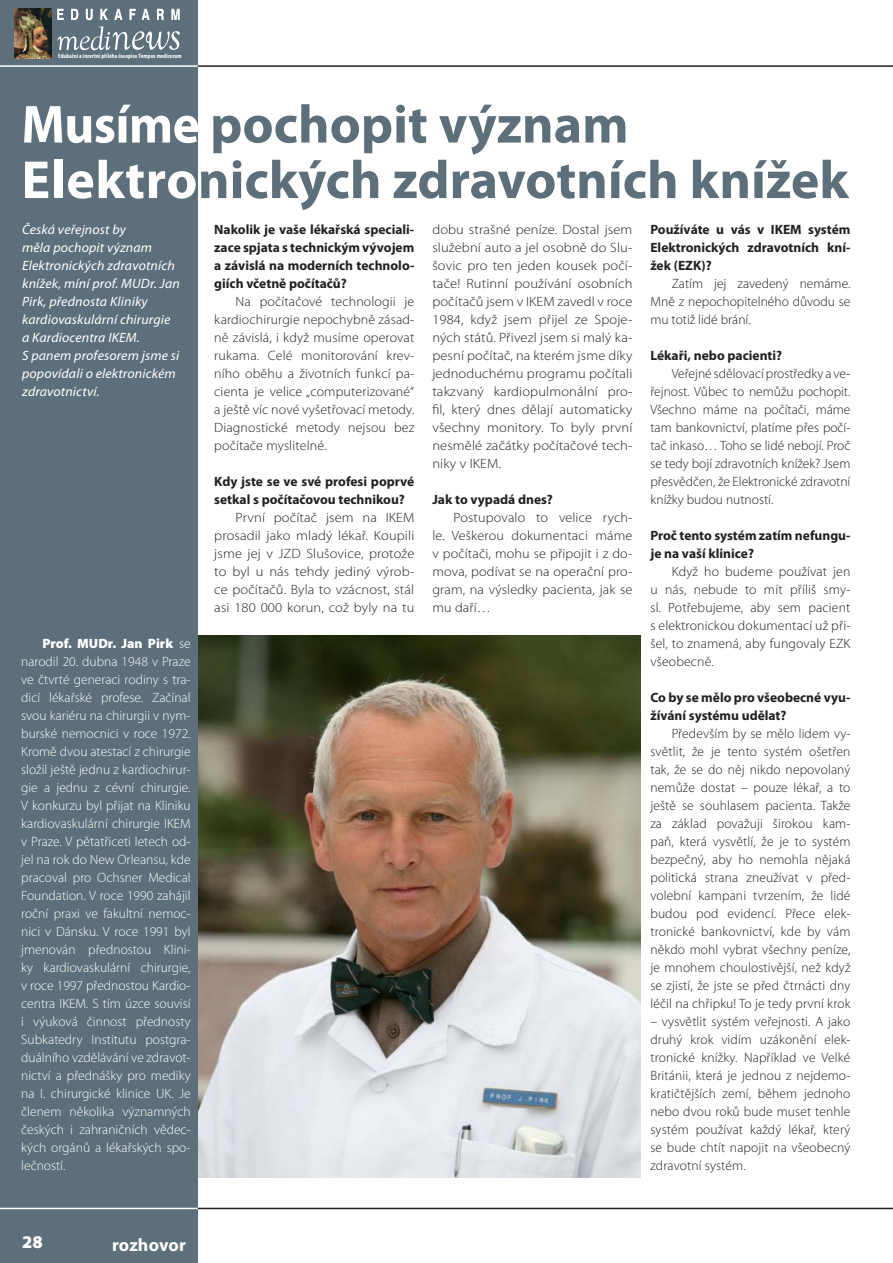
<style>
.page{position:relative;width:893px;height:1263px;background:#fff}
.page>*{position:absolute;margin:0;border:0;box-sizing:border-box;transform-origin:0 0}
.t1{font:700 54px/55.5px "Myriad Pro";color:#5c6f7a}
.t2{font:700 18px "Myriad Pro";color:#fff}
.t3{font:900 18px "Myriad Pro";color:#fff}
.t4{font:300 13.5px/18px "Myriad Pro";letter-spacing:.01em;color:#231f20;text-align:justify}
.t5{font:300 13.5px/18px "Myriad Pro";color:#fff;text-align:justify}
.t6{font:300 13.5px/18px "Myriad Pro";letter-spacing:.01em;color:#231f20;text-align:justify;scale:1.07 1}
.t7{font:700 13.5px/18px "Myriad Pro";color:#231f20}
.t8{font:italic 13.5px/18px "Myriad Pro";letter-spacing:.01em;color:#fff}
.t9{font:300 13.5px/18px "Myriad Pro";letter-spacing:.01em;color:#231f20;text-align:justify;scale:1.05 1}
.t10{font:700 condensed 6.15px "Myriad Pro";letter-spacing:.01em;color:#fff}
.s1{color:#fff}
.s2{font-weight:900}
</style>
<div class="page">
<div style="left:0;top:0;width:198px;height:1263px;background:#5c6f7a"></div>
<img style="left:15px;top:9px;width:37px;height:49px">
<svg style="left:57px;top:9px;width:7px;height:11px"></svg>
<svg style="left:71px;top:9px;width:7px;height:11px"></svg>
<svg style="left:86px;top:9px;width:7px;height:11px"></svg>
<svg style="left:101px;top:9px;width:7px;height:11px"></svg>
<svg style="left:114px;top:9px;width:8px;height:11px"></svg>
<svg style="left:130px;top:9px;width:6px;height:11px"></svg>
<svg style="left:142px;top:9px;width:8px;height:11px"></svg>
<svg style="left:157px;top:9px;width:7px;height:11px"></svg>
<svg style="left:172px;top:9px;width:8px;height:11px"></svg>
<svg style="left:58px;top:26px;width:122px;height:24px"></svg>
<hr style="left:0;top:65px;width:893px;height:2px;background:#fff">
<hr style="left:198px;top:65px;width:695px;height:2px;background:#231f20">
<hr style="left:0;top:1208px;width:893px;height:1px;background:#fff">
<hr style="left:198px;top:1208px;width:695px;height:1px;background:#231f20">
<img style="left:198px;top:635px;width:443px;height:543px">
<p class="t10" style="left:58px;top:54px;width:125px">Edukační a inzertní příloha časopisu Tempus medicorum</p>
<h1 class="t1" style="left:21px;top:102px;width:829px"><span class="s1">Musíme</span> pochopit význam<br><span class="s1">Elektro</span>nických zdravotních knížek</h1>
<p class="t8" style="left:22px;top:222px;width:159px">Česká veřejnost by<br>měla pochopit význam<br>Elektronických zdravotních knížek, míní prof. MUDr. Jan<br>Pirk, přednosta Kliniky kardiovaskulární chirurgie a Kardiocentra IKEM.<br>S panem profesorem jsme si popovídali o elektronickém zdravotnictví.</p>
<p class="t5" style="left:21px;top:636px;width:171px;text-indent:21px"><span class="s2">Prof. MUDr. Jan Pirk</span> se narodil 20. dubna 1948 v Praze ve čtvrté generaci rodiny s tra&shy;dicí lékařské profese. Začínal svou kariéru na chirurgii v nym&shy;burské nemocnici v roce 1972.<br>Kromě dvou atestací z chirurgie složil ještě jednu z kardiochirur&shy;gie a jednu z cévní chirurgie.<br>V konkurzu byl přijat na Kliniku kardiovaskulární chirurgie IKEM v Praze. V pětatřiceti letech od&shy;jel na rok do New Orleansu, kde pracoval pro Ochsner Medical Foundation. V roce 1990 zahájil roční praxi ve fakultní nemoc&shy;nici v Dánsku. V roce 1991 byl jmenován přednostou Klini&shy;ky kardiovaskulární chirurgie, v roce 1997 přednostou Kardio&shy;centra IKEM. S tím úzce souvisí i výuková činnost přednosty Subkatedry Institutu postgra&shy;duálního vzdělávání ve zdravot&shy;nictví a přednášky pro mediky na I. chirurgické klinice UK. Je členem několika významných českých i zahraničních vědec&shy;kých orgánů a lékařských spo&shy;lečností.</p>
<p class="t7" style="left:214px;top:222px;width:202px;text-align:justify">Nakolik je vaše lékařská speciali&shy;zace spjata s technickým vývojem a závislá na moderních technolo&shy;giích včetně počítačů?</p>
<p class="t4" style="left:214px;top:294px;width:202px;text-indent:21px">Na počítačové technologii je kardiochirurgie nepochybně zásad&shy;ně závislá, i když musíme operovat rukama. Celé monitorování krev&shy;ního oběhu a životních funkcí pa&shy;cienta je velice „computerizované“ a ještě víc nové vyšetřovací metody.<br>Diagnostické metody nejsou bez počítače myslitelné.</p>
<p class="t7" style="left:214px;top:474px;width:202px">Kdy jste se ve své profesi poprvé setkal s počítačovou technikou?</p>
<p class="t6" style="left:214px;top:510px;width:188px;text-indent:21px">První počítač jsem na IKEM prosadil jako mladý lékař. Koupili jsme jej v JZD Slušovice, protože to byl u nás tehdy jediný výrob&shy;ce počítačů. Byla to vzácnost, stál asi 180 000 korun, což byly na tu</p>
<p class="t6" style="left:432px;top:222px;width:188px">dobu strašné peníze. Dostal jsem služební auto a jel osobně do Slu&shy;šovic pro ten jeden kousek počí&shy;tače! Rutinní používání osobních počítačů jsem v IKEM zavedl v roce 1984, když jsem přijel ze Spoje&shy;ných států. Přivezl jsem si malý ka&shy;pesní počítač, na kterém jsme díky jednoduchému programu počítali takzvaný kardiopulmonální pro&shy;fil, který dnes dělají automaticky všechny monitory. To byly první nesmělé začátky počítačové tech&shy;niky v IKEM.</p>
<p class="t7" style="left:432px;top:492px;width:122px">Jak to vypadá dnes?</p>
<p class="t9" style="left:432px;top:510px;width:192px;text-indent:21px">Postupovalo to velice rych&shy;le. Veškerou dokumentaci máme v počítači, mohu se připojit i z do&shy;mova, podívat se na operační pro&shy;gram, na výsledky pacienta, jak se mu daří…</p>
<p class="t7" style="left:650px;top:222px;width:202px;text-align:justify">Používáte u vás v IKEM systém Elektronických zdravotních kní&shy;žek (EZK)?</p>
<p class="t4" style="left:650px;top:276px;width:202px;text-indent:21px">Zatím jej zavedený nemáme.<br>Mně z nepochopitelného důvodu se mu totiž lidé brání.</p>
<p class="t7" style="left:650px;top:348px;width:133px">Lékaři, nebo pacienti?</p>
<p class="t4" style="left:650px;top:366px;width:202px;text-indent:21px">Veřejné sdělovací prostředky a ve&shy;řejnost. Vůbec to nemůžu pochopit.<br>Všechno máme na počítači, máme tam bankovnictví, platíme přes počí&shy;tač inkaso… Toho se lidé nebojí. Proč se tedy bojí zdravotních knížek? Jsem přesvědčen, že Elektronické zdravotní knížky budou nutností.</p>
<p class="t7" style="left:650px;top:528px;width:202px">Proč tento systém zatím nefungu&shy;je na vaší klinice?</p>
<p class="t4" style="left:650px;top:564px;width:202px;text-indent:21px">Když ho budeme používat jen u nás, nebude to mít příliš smy&shy;sl. Potřebujeme, aby sem pacient s elektronickou dokumentací už při&shy;šel, to znamená, aby fungovaly EZK všeobecně.</p>
<p class="t7" style="left:650px;top:690px;width:202px">Co by se mělo pro všeobecné vyu&shy;žívání systému udělat?</p>
<p class="t4" style="left:650px;top:726px;width:202px;text-indent:21px">Především by se mělo lidem vy&shy;světlit, že je tento systém ošetřen tak, že se do něj nikdo nepovolaný nemůže dostat – pouze lékař, a to ještě se souhlasem pacienta. Takže za základ považuji širokou kam&shy;paň, která vysvětlí, že je to systém bezpečný, aby ho nemohla nějaká politická strana zneužívat v před&shy;volební kampani tvrzením, že lidé budou pod evidencí. Přece elek&shy;tronické bankovnictví, kde by vám někdo mohl vybrat všechny peníze, je mnohem choulostivější, než když se zjistí, že jste se před čtrnácti dny léčil na chřipku! To je tedy první krok</p>
<p class="t4" style="left:650px;top:1014px;width:202px">– vysvětlit systém veřejnosti. A jako druhý krok vidím uzákonění elek&shy;tronické knížky. Například ve Velké Británii, která je jednou z nejdemo&shy;kratičtějších zemí, během jednoho nebo dvou roků bude muset tenhle systém používat každý lékař, který se bude chtít napojit na všeobecný zdravotní systém.</p>
<h2 class="t3" style="left:22px;top:1236px;width:22px">28</h2>
<h2 class="t2" style="left:112px;top:1238px;width:75px">rozhovor</h2>
</div>
